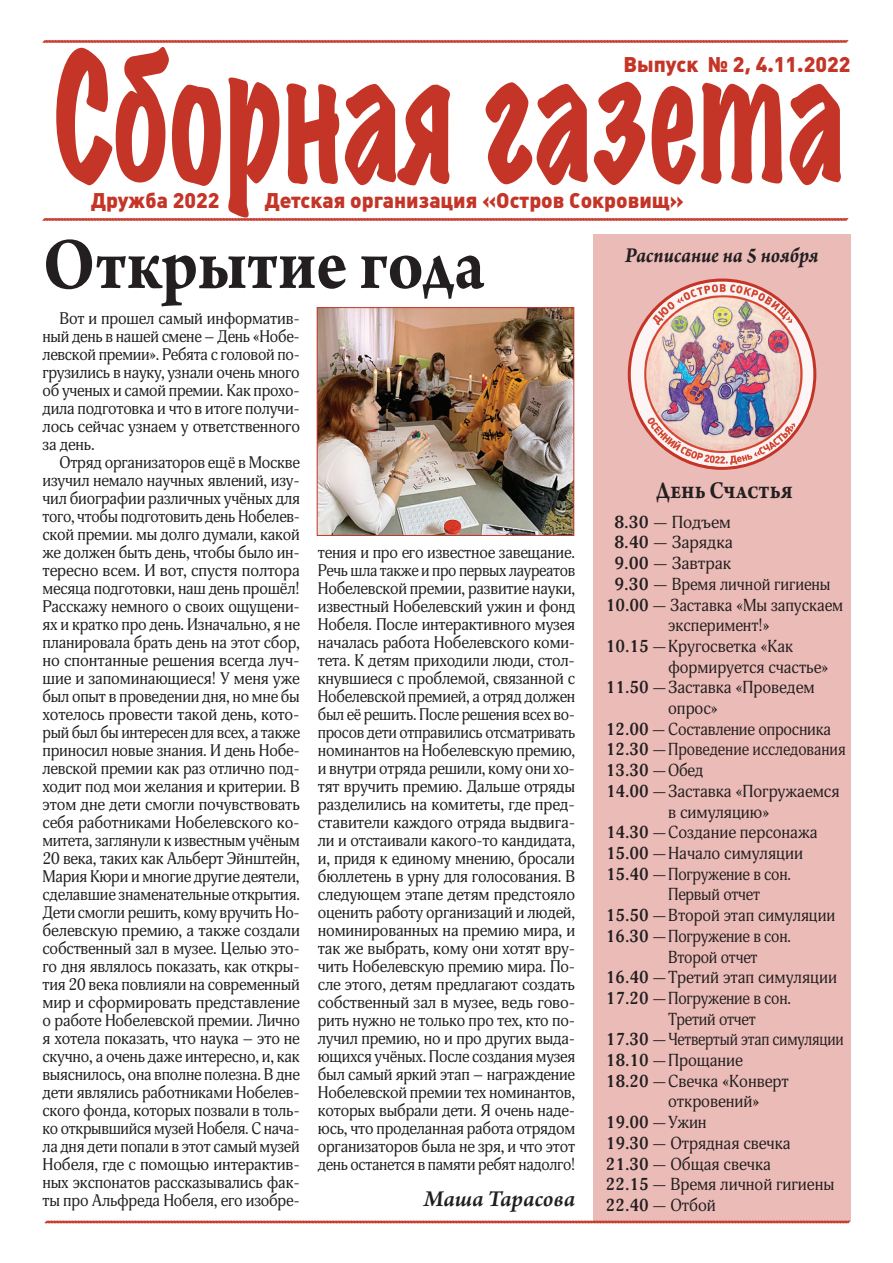
<style>
.page{position:relative;width:893px;height:1263px;background:#fff}
.page>*{position:absolute;margin:0;border:0;box-sizing:border-box;transform-origin:0 0}
.t1{font:expanded 160.5px "Marker Felt";color:#c43527;scale:.67 1}
.t2{font:700 78px "Arno Pro";color:#231f20;scale:.9 1}
.t3{font:700 25.5px "Arno Pro";color:#231f20;scale:.84 1}
.t4{font:italic 600 24px "Arno Pro";letter-spacing:-.01em;color:#231f20}
.t5{font:italic 700 22.5px "Arno Pro";letter-spacing:-.005em;color:#231f20;scale:.9 1}
.t6{font:900 21px "Plumb";color:#c43527}
.t7{font:17.1px "Adonis";color:#231f20}
.t8{font:17.1px "Adonis";color:#231f20;scale:.92 1}
.t9{font:700 17.1px "Adonis";color:#231f20}
.t10{font:17.1px "Adonis";color:#231f20;scale:.96 1}
.t11{font:17.1px "Adonis";color:#231f20;scale:.95 1}
.t12{font:16.5px/18px "Adonis";letter-spacing:-.01em;color:#231f20;text-align:justify}
.s1{font-weight:700}
.s2{font-weight:400}
</style>
<div class="page">
<svg style="left:42px;top:40px;width:807px;height:3px;background:#ce5b50"></svg>
<svg style="left:42px;top:218px;width:807px;height:3px;background:#cf5c50"></svg>
<svg style="left:44px;top:1220px;width:807px;height:4px;background:#d97f76"></svg>
<div style="left:593px;top:234px;width:257px;height:986px;background:#ebbcb7"></div>
<img style="left:629px;top:282px;width:186px;height:186px">
<img style="left:319px;top:309px;width:253px;height:225px">
<div style="left:317px;top:307px;width:257px;height:229px;border:1px solid #c43527"></div>
<h1 class="t1" style="left:54px;top:0;width:1183px">Сборная газета</h1>
<p class="t6" style="left:623px;top:52px;width:228px">Выпуск № 2, 4.11.2022</p>
<p class="t6" style="left:91px;top:189px;width:130px">Дружба 2022</p>
<p class="t6" style="left:265px;top:189px;width:421px">Детская организация «Остров Сокровищ»</p>
<h2 class="t2" style="left:43px;top:219px;width:493px">Открытие года</h2>
<p class="t12" style="left:43px;top:310px;width:259px;text-indent:17px">Вот и прошел самый информатив&shy;ный день в нашей смене – День «Нобе&shy;левской премии». Ребята с головой по&shy;грузились в науку, узнали очень много об ученых и самой премии. Как прохо&shy;дила подготовка и что в итоге получи&shy;лось сейчас узнаем у ответственного за день.</p>
<p class="t12" style="left:43px;top:454px;width:259px;text-indent:17px">Отряд организаторов ещё в Москве изучил немало научных явлений, изу&shy;чил биографии различных учёных для того, чтобы подготовить день Нобелев&shy;ской премии. мы долго думали, какой же должен быть день, чтобы было ин&shy;тересно всем. И вот, спустя полтора месяца подготовки, наш день прошёл!<br>Расскажу немного о своих ощущени&shy;ях и кратко про день. Изначально, я не планировала брать день на этот сбор, но спонтанные решения всегда луч&shy;шие и запоминающиеся! У меня уже был опыт в проведении дня, но мне бы хотелось провести такой день, кото&shy;рый был бы интересен для всех, а также приносил новые знания. И день Нобе&shy;левской премии как раз отлично под&shy;ходит под мои желания и критерии. В этом дне дети смогли почувствовать себя работниками Нобелевского ко&shy;митета, заглянули к известным учёным 20 века, таких как Альберт Эйнштейн, Мария Кюри и многие другие деятели, сделавшие знаменательные открытия.<br>Дети смогли решить, кому вручить Но&shy;белевскую премию, а также создали собственный зал в музее. Целью это&shy;го дня являлось показать, как откры&shy;тия 20 века повлияли на современный мир и сформировать представление о работе Нобелевской премии. Лично я хотела показать, что наука – это не скучно, а очень даже интересно, и, как выяснилось, она вполне полезна. В дне дети являлись работниками Нобелев&shy;ского фонда, которых позвали в толь&shy;ко открывшийся музей Нобеля. С нача&shy;ла дня дети попали в этот самый музей Нобеля, где с помощью интерактив&shy;ных экспонатов рассказывались фак&shy;ты про Альфреда Нобеля, его изобре-</p>
<p class="t12" style="left:318px;top:544px;width:259px">тения и про его известное завещание.<br>Речь шла также и про первых лауреатов Нобелевской премии, развитие науки, известный Нобелевский ужин и фонд Нобеля. После интерактивного музея началась работа Нобелевского коми&shy;тета. К детям приходили люди, стол&shy;кнувшиеся с проблемой, связанной с Нобелевской премией, а отряд должен был её решить. После решения всех во&shy;просов дети отправились отсматривать номинантов на Нобелевскую премию, и внутри отряда решили, кому они хо&shy;тят вручить премию. Дальше отряды разделились на комитеты, где пред&shy;ставители каждого отряда выдвига&shy;ли и отстаивали какого-то кандидата, и, придя к единому мнению, бросали бюллетень в урну для голосования. В следующем этапе детям предстояло оценить работу организаций и людей, номинированных на премию мира, и так же выбрать, кому они хотят вру&shy;чить Нобелевскую премию мира. По&shy;сле этого, детям предлагают создать собственный зал в музее, ведь гово&shy;рить нужно не только про тех, кто по&shy;лучил премию, но и про других выда&shy;ющихся учёных. После создания музея был самый яркий этап – награждение Нобелевской премии тех номинантов, которых выбрали дети. Я очень наде&shy;юсь, что проделанная работа отрядом организаторов была не зря, и что этот день останется в памяти ребят надолго!</p>
<h3 class="t4" style="left:424px;top:1185px;width:153px">Маша Тарасова</h3>
<h3 class="t5" style="left:625px;top:242px;width:216px">Расписание на 5 ноября</h3>
<h3 class="t3" style="left:656px;top:475px;width:163px">День Счастья</h3>
<p class="t7" style="left:614px;top:512px;width:118px"><span class="s1">8.30</span> — Подъем</p>
<p class="t7" style="left:614px;top:532px;width:120px"><span class="s1">8.40</span> — Зарядка</p>
<p class="t7" style="left:614px;top:553px;width:119px"><span class="s1">9.00</span> — Завтрак</p>
<p class="t7" style="left:614px;top:574px;width:218px"><span class="s1">9.30</span> — Время личной гигиены</p>
<p class="t7" style="left:606px;top:595px;width:239px"><span class="s1">10.00</span> — Заставка «Мы запускаем</p>
<p class="t11" style="left:668px;top:615px;width:108px">эксперимент!»</p>
<p class="t7" style="left:606px;top:636px;width:189px"><span class="s1">10.15</span> —Кругосветка «Как</p>
<p class="t10" style="left:668px;top:657px;width:168px">формируется счастье»</p>
<p class="t7" style="left:606px;top:677px;width:210px"><span class="s1">11.50</span> —Заставка «Проведем</p>
<p class="t7" style="left:668px;top:698px;width:51px">опрос»</p>
<p class="t8" style="left:606px;top:719px;width:246px"><span class="s1">12.00</span> — Составление опросника</p>
<p class="t7" style="left:606px;top:740px;width:241px"><span class="s1">12.30</span> —Проведение исследования</p>
<p class="t9" style="left:606px;top:760px;width:99px">13.30 <span class="s2">—Обед</span></p>
<p class="t7" style="left:606px;top:781px;width:235px"><span class="s1">14.00</span> —Заставка «Погружаемся</p>
<p class="t7" style="left:668px;top:802px;width:102px">в симуляцию»</p>
<p class="t7" style="left:606px;top:822px;width:213px"><span class="s1">14.30</span> —Создание персонажа</p>
<p class="t7" style="left:606px;top:843px;width:198px"><span class="s1">15.00</span> —Начало симуляции</p>
<p class="t7" style="left:606px;top:864px;width:187px"><span class="s1">15.40</span> —Погружение в сон.</p>
<p class="t8" style="left:668px;top:884px;width:101px">Первый отчет</p>
<p class="t7" style="left:606px;top:905px;width:231px"><span class="s1">15.50</span> —Второй этап симуляции</p>
<p class="t7" style="left:606px;top:926px;width:187px"><span class="s1">16.30</span> —Погружение в сон.</p>
<p class="t8" style="left:668px;top:946px;width:99px">Второй отчет</p>
<p class="t7" style="left:606px;top:967px;width:232px"><span class="s1">16.40</span> —Третий этап симуляции</p>
<p class="t7" style="left:606px;top:988px;width:187px"><span class="s1">17.20</span> —Погружение в сон.</p>
<p class="t8" style="left:668px;top:1009px;width:97px">Третий отчет</p>
<p class="t7" style="left:606px;top:1029px;width:239px"><span class="s1">17.30</span> —Четвертый этап симуляции</p>
<p class="t7" style="left:606px;top:1050px;width:138px"><span class="s1">18.10</span> —Прощание</p>
<p class="t7" style="left:606px;top:1071px;width:184px"><span class="s1">18.20</span> —Свечка «Конверт</p>
<p class="t7" style="left:668px;top:1091px;width:93px">откровений»</p>
<p class="t9" style="left:606px;top:1112px;width:102px">19.00 <span class="s2">—Ужин</span></p>
<p class="t7" style="left:606px;top:1133px;width:186px"><span class="s1">19.30</span> — Отрядная свечка</p>
<p class="t7" style="left:606px;top:1153px;width:166px"><span class="s1">21.30</span> — Общая свечка</p>
<p class="t7" style="left:606px;top:1174px;width:230px"><span class="s1">22.15</span> — Время личной гигиены</p>
<p class="t7" style="left:606px;top:1195px;width:111px"><span class="s1">22.40</span> — Отбой</p>
</div>
